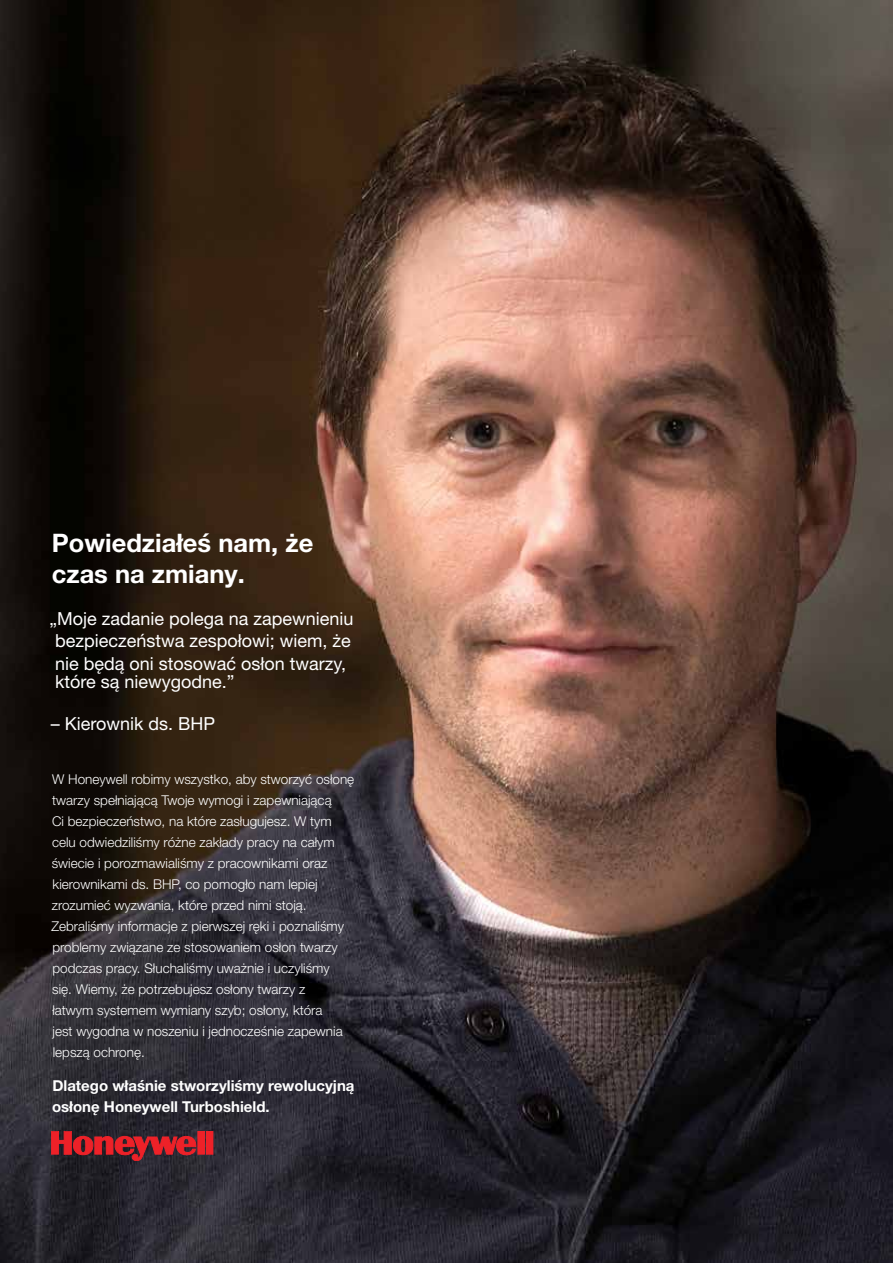
<style>
.page{position:relative;width:893px;height:1263px;background:#fff}
.page>*{position:absolute;margin:0;border:0;box-sizing:border-box;transform-origin:0 0}
.t1{font:700 25.5px/31.5px "Helvetica Neue LT Pro";color:#fff}
.t2{font:18px/22.5px "Helvetica Neue LT Pro";color:#fff;text-align:center}
.t3{font:700 15px/21px "Helvetica Neue LT Pro";color:#fff}
.t4{font:300 13.5px/21px "Helvetica Neue LT Pro";color:#fff}
</style>
<div class="page">
<img style="left:0;top:0;width:893px;height:1263px">
<svg style="left:51px;top:1131px;width:145px;height:30px;background:#84222a"></svg>
<div style="left:198px;top:1131px;width:6px;height:23px;background:#ed2128"></div>
<div style="left:206px;top:1131px;width:7px;height:23px;background:#ed2128"></div>
<h1 class="t1" style="left:52px;top:526px;width:263px">Powiedziałeś nam, że czas na zmiany.</h1>
<h2 class="t2" style="left:50px;top:606px;width:305px">„Moje zadanie polega na zapewnieniu bezpieczeństwa zespołowi; wiem, że nie będą oni stosować osłon twarzy,</h2>
<h2 class="t2" style="left:55px;top:669px;width:181px">które są niewygodne.”</h2>
<h2 class="t2" style="left:51px;top:711px;width:166px">– Kierownik ds. BHP</h2>
<p class="t4" style="left:51px;top:768px;width:304px">W Honeywell robimy wszystko, aby stworzyć osłonę twarzy spełniającą Twoje wymogi i zapewniającą<br>Ci bezpieczeństwo, na które zasługujesz. W tym celu odwiedziliśmy różne zakłady pracy na całym świecie i porozmawialiśmy z pracownikami oraz kierownikami ds. BHP, co pomogło nam lepiej zrozumieć wyzwania, które przed nimi stoją.<br>Zebraliśmy informacje z pierwszej ręki i poznaliśmy problemy związane ze stosowaniem osłon twarzy podczas pracy. Słuchaliśmy uważnie i uczyliśmy<br>się. Wiemy, że potrzebujesz osłony twarzy z<br>łatwym systemem wymiany szyb; osłony, która<br>jest wygodna w noszeniu i jednocześnie zapewnia lepszą ochronę.</p>
<p class="t3" style="left:52px;top:1075px;width:304px">Dlatego właśnie stworzyliśmy rewolucyjną osłonę Honeywell Turboshield.</p>
</div>
